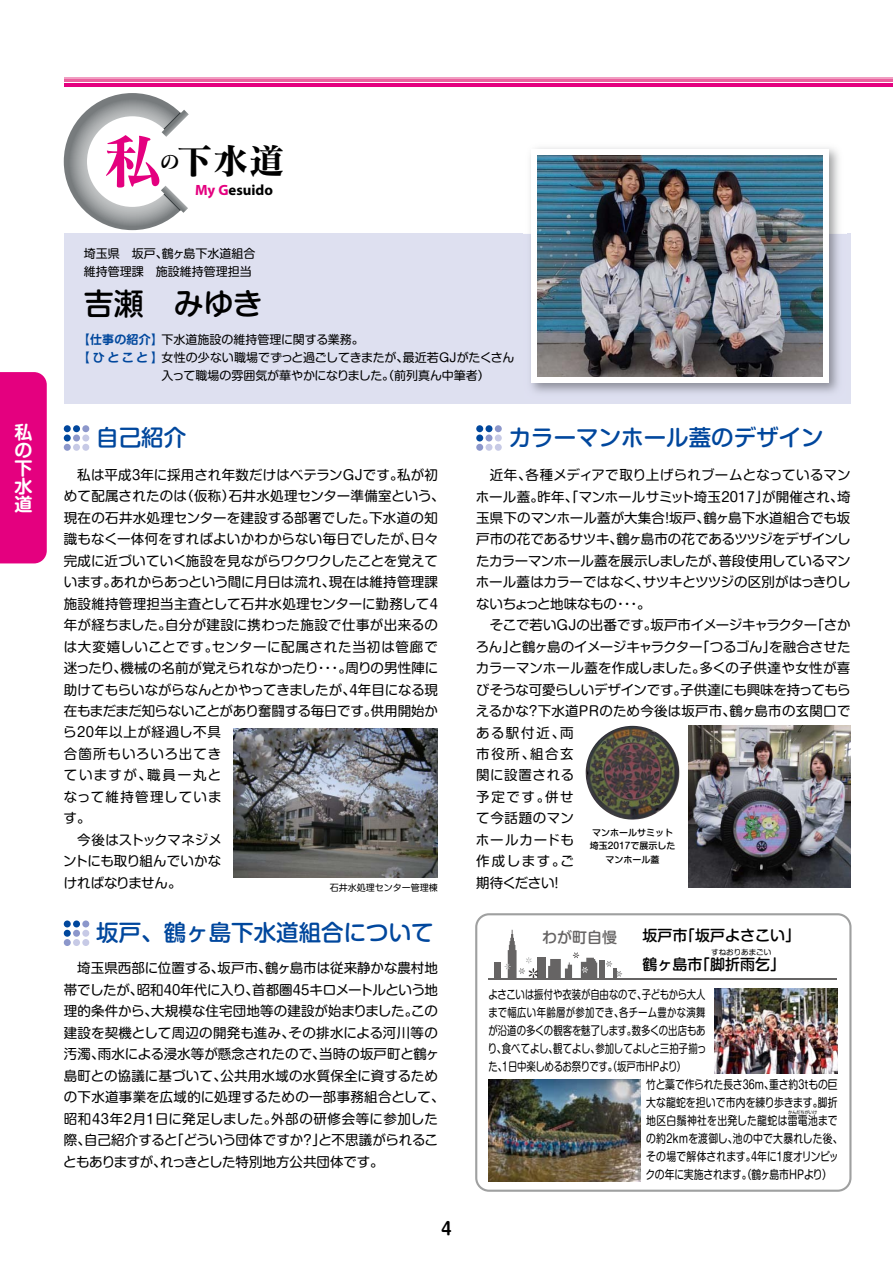
<style>
.page{position:relative;width:893px;height:1263px;background:#fff}
.page>*{position:absolute;margin:0;border:0;box-sizing:border-box;transform-origin:0 0}
.t1{font:59.4px "Matisse Pro B";color:#e4007f}
.t2{font:36px "Matisse Pro B";color:#000}
.t3{font:500 30px "Shin M Go Pro";color:#000}
.t4{font:500 22.5px "Shin M Go Pro";color:#00479d}
.t5{font:700 18px/18px "Shin M Go Pro De";color:#fff;text-align:justify}
.t6{font:700 16.95px "Shin M Go Pro De";color:#000}
.t7{font:500 15px/28.5px "Shin M Go Pro";color:#000}
.t8{font:500 15px "Shin M Go Pro";color:#666464}
.t9{font:700 14.85px "Myriad Pro";color:#000}
.t10{font:13.5px/21.5px "Shin M Go Pro";letter-spacing:.005em;color:#000}
.t11{font:13.5px "Shin M Go Pro";letter-spacing:.025em;color:#000}
.t12{font:13.5px "Shin M Go Pro";letter-spacing:-.02em;color:#000}
.t13{font:13.5px "Shin M Go Pro";letter-spacing:-.025em;color:#000}
.t14{font:13.5px "Shin M Go Pro";letter-spacing:.05em;color:#000}
.t15{font:13.5px "Shin M Go Pro";letter-spacing:.055em;color:#000}
.t16{font:13.5px "Shin M Go Pro";letter-spacing:.065em;color:#000}
.t17{font:13.5px "Shin M Go Pro";letter-spacing:.12em;color:#000}
.t18{font:13.5px "Shin M Go Pro";letter-spacing:.09em;color:#000}
.t19{font:12px/18px "Shin M Go Pro";color:#000}
.t20{font:12px "Shin M Go Pro";color:#000;scale:.78 1}
.t21{font:12px "Shin M Go Pro";color:#000;scale:.82 1}
.t22{font:12px "Shin M Go Pro";letter-spacing:-.02em;color:#000;scale:.78 1}
.t23{font:12px "Shin M Go Pro";letter-spacing:.035em;color:#000;scale:.78 1}
.t24{font:12px "Shin M Go Pro";letter-spacing:.025em;color:#000;scale:.82 1}
.t25{font:12px "Shin M Go Pro";letter-spacing:-.03em;color:#000;scale:.82 1}
.t26{font:12px "Shin M Go Pro";letter-spacing:.04em;color:#000;scale:.82 1}
.t27{font:500 9px/13.5px "Shin M Go Pro";color:#000;text-align:center}
.t28{font:9px "Shin M Go Pro";color:#000}
.t29{font:7.5px "Shin M Go Pro";color:#000}
.t30{font:4.5px "Shin M Go Pro";color:#000;scale:.92 1}
.s1{font-size:20.55px}
.s2{color:#e4007f}
.s3{font-family:"Shin M Go Pro De";font-weight:700;color:#00479d}
</style>
<div class="page">
<hr style="left:64px;top:77px;width:829px;height:1px;background:#f19ec2">
<hr style="left:64px;top:80px;width:829px;height:2px;background:#ea609e">
<hr style="left:64px;top:83px;width:829px;height:4px;background:#e4007f">
<div style="left:64px;top:425px;width:7px;height:7px;background:#00479d;border-radius:50%"></div>
<div style="left:73px;top:425px;width:7px;height:7px;background:#00479d;border-radius:50%"></div>
<div style="left:82px;top:425px;width:7px;height:7px;background:#8c97cb;border-radius:50%"></div>
<div style="left:64px;top:434px;width:7px;height:7px;background:#00479d;border-radius:50%"></div>
<div style="left:73px;top:434px;width:7px;height:7px;background:#8c97cb;border-radius:50%"></div>
<div style="left:82px;top:434px;width:7px;height:7px;background:#c7cae6;border-radius:50%"></div>
<div style="left:64px;top:444px;width:7px;height:7px;background:#8c97cb;border-radius:50%"></div>
<div style="left:73px;top:444px;width:7px;height:7px;background:#c7cae6;border-radius:50%"></div>
<div style="left:82px;top:444px;width:7px;height:7px;background:#c7cae6;border-radius:50%"></div>
<div style="left:64px;top:920px;width:7px;height:7px;background:#00479d;border-radius:50%"></div>
<div style="left:73px;top:920px;width:7px;height:7px;background:#00479d;border-radius:50%"></div>
<div style="left:82px;top:920px;width:7px;height:7px;background:#8c97cb;border-radius:50%"></div>
<div style="left:64px;top:930px;width:7px;height:7px;background:#00479d;border-radius:50%"></div>
<div style="left:73px;top:930px;width:7px;height:7px;background:#8c97cb;border-radius:50%"></div>
<div style="left:82px;top:930px;width:7px;height:7px;background:#c7cae6;border-radius:50%"></div>
<div style="left:64px;top:939px;width:7px;height:7px;background:#8c97cb;border-radius:50%"></div>
<div style="left:73px;top:939px;width:7px;height:7px;background:#c7cae6;border-radius:50%"></div>
<div style="left:82px;top:939px;width:7px;height:7px;background:#c7cae6;border-radius:50%"></div>
<div style="left:476px;top:425px;width:7px;height:7px;background:#00479d;border-radius:50%"></div>
<div style="left:485px;top:425px;width:7px;height:7px;background:#00479d;border-radius:50%"></div>
<div style="left:495px;top:425px;width:7px;height:7px;background:#8c97cb;border-radius:50%"></div>
<div style="left:476px;top:434px;width:7px;height:7px;background:#00479d;border-radius:50%"></div>
<div style="left:485px;top:434px;width:7px;height:7px;background:#8c97cb;border-radius:50%"></div>
<div style="left:495px;top:434px;width:7px;height:7px;background:#c7cae6;border-radius:50%"></div>
<div style="left:476px;top:444px;width:7px;height:7px;background:#8c97cb;border-radius:50%"></div>
<div style="left:485px;top:444px;width:7px;height:7px;background:#c7cae6;border-radius:50%"></div>
<div style="left:495px;top:444px;width:7px;height:7px;background:#c7cae6;border-radius:50%"></div>
<svg style="left:475px;top:913px;width:376px;height:279px"></svg>
<div style="left:710px;top:988px;width:128px;height:85px;background:#fff"></div>
<svg style="left:489px;top:1079px;width:153px;height:106px"></svg>
<img style="left:234px;top:728px;width:204px;height:149px">
<img style="left:689px;top:725px;width:161px;height:162px">
<img style="left:714px;top:989px;width:124px;height:85px">
<img style="left:489px;top:1079px;width:152px;height:102px">
<img style="left:585px;top:726px;width:95px;height:94px">
<div style="left:64px;top:234px;width:786px;height:170px;background:#dee0f0"></div>
<div style="left:494px;top:962px;width:6px;height:16px;background:#666464"></div>
<div style="left:537px;top:957px;width:9px;height:21px;background:#666464"></div>
<div style="left:599px;top:960px;width:5px;height:18px;background:#666464"></div>
<svg style="left:504px;top:930px;width:35px;height:48px"></svg>
<svg style="left:548px;top:952px;width:49px;height:26px"></svg>
<svg style="left:606px;top:961px;width:16px;height:17px"></svg>
<hr style="left:489px;top:978px;width:348px;height:1px;background:#666464">
<img style="left:529px;top:147px;width:311px;height:246px">
<div style="left:531px;top:149px;width:298px;height:234px;background:#fff"></div>
<img style="left:538px;top:155px;width:285px;height:221px">
<div style="left:0;top:372px;width:47px;height:191px;background:#e4007f"></div>
<svg style="left:64px;top:93px;width:125px;height:137px"></svg>
<h3 class="t5" style="left:14px;top:421px;width:19px">私の下水道</h3>
<h1 class="t1" style="left:103px;top:123px;width:61px">私</h1>
<h2 class="t2" style="left:160px;top:138px;width:127px"><span class="s1">の</span>下水道</h2>
<p class="t9" style="left:195px;top:181px;width:80px"><span class="s2">My G</span>esuido</p>
<p class="t19" style="left:84px;top:243px;width:173px">埼玉県　坂戸、鶴ヶ島下水道組合維持管理課　施設維持管理担当</p>
<h3 class="t3" style="left:84px;top:279px;width:181px">吉瀬　みゆき</h3>
<p class="t19" style="left:78px;top:329px;width:287px"><span class="s3">【仕事の紹介】</span>下水道施設の維持管理に関する業務。</p>
<p class="t19" style="left:78px;top:347px;width:438px"><span class="s3">【ひとこと】</span>女性の少ない職場でずっと過ごしてきまたが、最近若GJがたくさん</p>
<p class="t19" style="left:162px;top:365px;width:330px">入って職場の雰囲気が華やかになりました。（前列真ん中筆者）</p>
<h3 class="t4" style="left:96px;top:419px;width:91px">自己紹介</h3>
<p class="t10" style="left:77px;top:463px;width:362px">私は平成3年に採用され年数だけはベテランGJです。私が初</p>
<p class="t11" style="left:64px;top:485px;width:382px">めて配属されたのは（仮称）石井水処理センター準備室という、</p>
<p class="t11" style="left:64px;top:507px;width:376px">現在の石井水処理センターを建設する部署でした。下水道の知</p>
<p class="t10" style="left:64px;top:527px;width:376px">識もなく一体何をすればよいかわからない毎日でしたが、日々</p>
<p class="t10" style="left:64px;top:548px;width:376px">完成に近づいていく施設を見ながらワクワクしたことを覚えて</p>
<p class="t10" style="left:64px;top:570px;width:376px">います。あれからあっという間に月日は流れ、現在は維持管理課</p>
<p class="t10" style="left:64px;top:591px;width:376px">施設維持管理担当主査として石井水処理センターに勤務して4</p>
<p class="t10" style="left:64px;top:613px;width:376px">年が経ちました。自分が建設に携わった施設で仕事が出来るの</p>
<p class="t14" style="left:64px;top:636px;width:376px">は大変嬉しいことです。センターに配属された当初は管廊で</p>
<p class="t12" style="left:64px;top:657px;width:376px">迷ったり、機械の名前が覚えられなかったり・・・。周りの男性陣に</p>
<p class="t10" style="left:64px;top:677px;width:376px">助けてもらいながらなんとかやってきましたが、4年目になる現</p>
<p class="t13" style="left:64px;top:700px;width:376px">在もまだまだ知らないことがあり奮闘する毎日です。供用開始か</p>
<p class="t15" style="left:63px;top:721px;width:159px">ら20年以上が経過し不具</p>
<p class="t16" style="left:64px;top:743px;width:159px">合箇所もいろいろ出てき</p>
<p class="t17" style="left:64px;top:764px;width:159px">ていますが、職員一丸と</p>
<p class="t18" style="left:64px;top:786px;width:159px">なって維持管理していま</p>
<p class="t10" style="left:64px;top:806px;width:28px">す。</p>
<p class="t10" style="left:77px;top:827px;width:146px">今後はストックマネジメ</p>
<p class="t10" style="left:63px;top:849px;width:159px">ントにも取り組んでいかな</p>
<p class="t12" style="left:64px;top:872px;width:119px">ければなりません。</p>
<p class="t28" style="left:330px;top:880px;width:109px">石井水処理センター管理棟</p>
<h3 class="t4" style="left:96px;top:914px;width:339px">坂戸、鶴ヶ島下水道組合について</h3>
<p class="t10" style="left:63px;top:956px;width:383px;text-indent:14px">埼玉県西部に位置する、坂戸市、鶴ヶ島市は従来静かな農村地帯でしたが、昭和40年代に入り、首都圏45キロメートルという地理的条件から、大規模な住宅団地等の建設が始まりました。この建設を契機として周辺の開発も進み、その排水による河川等の汚濁、雨水による浸水等が懸念されたので、当時の坂戸町と鶴ヶ島町との協議に基づいて、公共用水域の水質保全に資するための下水道事業を広域的に処理するための一部事務組合として、昭和４３年２月１日に発足しました。外部の研修会等に参加した際、自己紹介すると「どういう団体ですか？」と不思議がられることもありますが、れっきとした特別地方公共団体です。</p>
<p class="t6" style="left:441px;top:1215px;width:12px">4</p>
<h3 class="t4" style="left:509px;top:419px;width:317px">カラーマンホール蓋のデザイン</h3>
<p class="t10" style="left:476px;top:463px;width:376px;text-align:justify;text-indent:14px">近年、各種メディアで取り上げられブームとなっているマンホール蓋。昨年、「マンホールサミット埼玉2017」が開催され、埼玉県下のマンホール蓋が大集合！坂戸、鶴ヶ島下水道組合でも坂戸市の花であるサツキ、鶴ヶ島市の花であるツツジをデザインしたカラーマンホール蓋を展示しましたが、普段使用しているマンホール蓋はカラーではなく、サツキとツツジの区別がはっきりしないちょっと地味なもの・・・。</p>
<p class="t10" style="left:476px;top:613px;width:376px;text-indent:14px">そこで若いGJの出番です。坂戸市イメージキャラクター「さかろん」と鶴ヶ島のイメージキャラクター「つるゴん」を融合させたカラーマンホール蓋を作成しました。多くの子供達や女性が喜びそうな可愛らしいデザインです。子供達にも興味を持ってもらえるかな？下水道PRのため今後は坂戸市、鶴ヶ島市の玄関口である駅付近、両<br>市役所、組合玄<br>関に設置される<br>予定です。併せ<br>て今話題のマン<br>ホールカードも<br>作成します。ご<br>期待ください！</p>
<p class="t27" style="left:590px;top:824px;width:87px">マンホールサミット埼玉2017 で展示したマンホール蓋</p>
<p class="t8" style="left:542px;top:925px;width:76px">わが町自慢</p>
<p class="t7" style="left:643px;top:919px;width:159px">坂戸市「坂戸よさこい」鶴ヶ島市「脚折雨乞」</p>
<p class="t29" style="left:711px;top:946px;width:61px">すねおりあまごい</p>
<p class="t20" style="left:488px;top:985px;width:280px">よさこいは振付や衣装が自由なので、子どもから大人</p>
<p class="t23" style="left:488px;top:1003px;width:280px">まで幅広い年齢層が参加でき、各チーム豊かな演舞</p>
<p class="t20" style="left:488px;top:1021px;width:280px">が沿道の多くの観客を魅了します。数多くの出店もあ</p>
<p class="t20" style="left:488px;top:1039px;width:282px">り、食べてよし、観てよし、参加してよしと三拍子揃っ</p>
<p class="t22" style="left:488px;top:1057px;width:255px">た、１日中楽しめるお祭りです。（坂戸市HPより）</p>
<p class="t21" style="left:646px;top:1075px;width:235px">竹と藁で作られた長さ36ｍ、重さ約3ｔもの巨</p>
<p class="t21" style="left:646px;top:1093px;width:235px">大な龍蛇を担いで市内を練り歩きます。脚折</p>
<p class="t26" style="left:646px;top:1111px;width:235px">地区白鬚神社を出発した龍蛇は雷電池まで</p>
<p class="t24" style="left:646px;top:1129px;width:241px">の約2kmを渡御し、池の中で大暴れした後、</p>
<p class="t21" style="left:646px;top:1147px;width:236px">その場で解体されます。4年に1度オリンピッ</p>
<p class="t25" style="left:646px;top:1165px;width:229px">クの年に実施されます。（鶴ヶ島市HPより）</p>
<p class="t30" style="left:788px;top:1109px;width:33px">かんだちがいけ</p>
</div>
